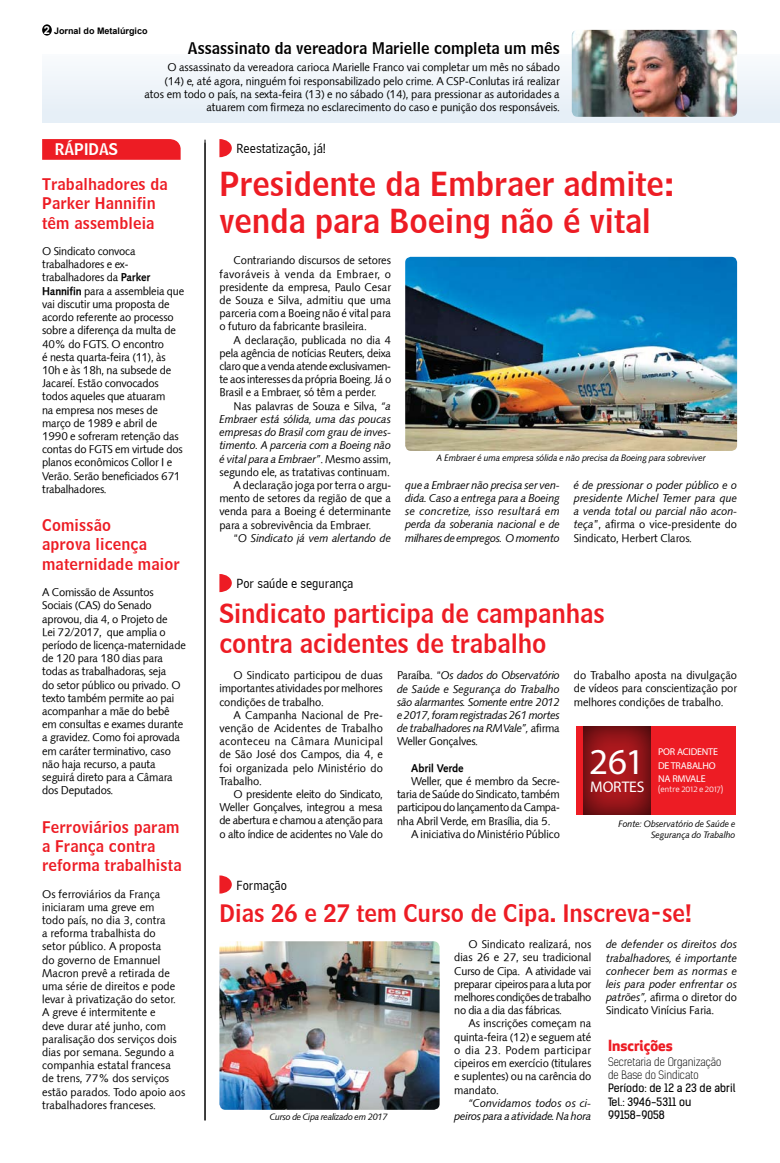
<style>
.page{position:relative;width:780px;height:1163px;background:#fff}
.page>*{position:absolute;margin:0;border:0;box-sizing:border-box;transform-origin:0 0}
.t1{font:36.5px "Myriad Pro";color:#fff}
.t2{font:33px/37px "Bell Centennial BT Name And Number";color:#ed1c24}
.t3{font:26px/30px "Bell Centennial BT Name And Number";color:#ed1c24}
.t4{font:24px "Bell Centennial BT Name And Number";color:#ed1c24}
.t5{font:16px/19.2px "Bell Centennial BT Name And Number";letter-spacing:.01em;color:#ed1c24}
.t6{font:16px "Bell Centennial BT Name And Number";color:#000}
.t7{font:16px "Bell Centennial BT Name And Number";color:#fff}
.t8{font:15.4px "Myriad Pro";letter-spacing:-.01em;color:#fff}
.t9{font:700 15px "Apex New";color:#ed1c24}
.t10{font:14px "Bell Centennial BT Address";color:#000}
.t11{font:11px/13.2px "Symphony";letter-spacing:-.01em;color:#000;text-align:justify}
.t12{font:italic 11px/13.2px "Symphony";color:#000;text-align:justify}
.t13{font:11px/13.2px "Symphony";letter-spacing:.01em;color:#000}
.t14{font:11px/13.2px "Kelson Sans";color:#000}
.t15{font:300 11px/13.2px "Kelson Sans";color:#000}
.t16{font:700 11px "Symphony";color:#000}
.t17{font:9.9px/13.4px "Myriad Pro";letter-spacing:-.02em;color:#fff}
.t18{font:italic 9px/10.8px "Symphony";color:#000;text-align:right}
.t19{font:italic 9px "Symphony";letter-spacing:-.02em;color:#000}
.t20{font:700 9px "Arial";color:#000}
.t21{font:8.5px "Apex New";color:#fff}
.s1{font-size:11px;color:#fff}
.s2{font-weight:700}
.s3{font-style:italic}
.s4{font-style:normal}
</style>
<div class="page">
<div style="left:42px;top:54px;width:738px;height:69px;background:#eef4f9"></div>
<div style="left:576px;top:726px;width:159px;height:88px;background:#ed1c24"></div>
<div style="left:581px;top:725px;width:69px;height:90px;background:#000;opacity:.78"></div>
<hr style="left:205px;top:143px;width:1px;height:977px;background:#000">
<svg style="left:219px;top:875px;width:13px;height:18px"></svg>
<svg style="left:219px;top:139px;width:13px;height:18px"></svg>
<hr style="left:205px;top:140px;width:1px;height:979px;background:#000">
<svg style="left:42px;top:139px;width:139px;height:21px;background:#ed2129"></svg>
<svg style="left:219px;top:574px;width:13px;height:18px"></svg>
<img style="left:219px;top:941px;width:220px;height:168px">
<div style="left:42px;top:24px;width:10px;height:12px;background:#000;border-radius:50%"></div>
<img style="left:571px;top:30px;width:166px;height:87px">
<img style="left:405px;top:257px;width:332px;height:194px">
<p class="t20" style="left:42px;top:24px;width:107px"><span class="s1">22</span> Jornal do Metalúrgico</p>
<h3 class="t6" style="left:188px;top:38px;width:373px">Assassinato da vereadora Marielle completa um mês</h3>
<p class="t11" style="left:144px;top:61px;width:417px;text-align:right">O assassinato da vereadora carioca Marielle Franco vai completar um mês no sábado<br>(14) e, até agora, ninguém foi responsabilizado pelo crime. A CSP-Conlutas irá realizar atos em todo o país, na sexta-feira (13) e no sábado (14), para pressionar as autoridades a atuarem com firmeza no esclarecimento do caso e punição dos responsáveis.</p>
<h3 class="t7" style="left:55px;top:139px;width:65px">RÁPIDAS</h3>
<h3 class="t5" style="left:42px;top:174px;width:127px">Trabalhadores da<br>Parker Hannifin têm assembleia</h3>
<p class="t11" style="left:42px;top:244px;width:143px;text-align:left">O Sindicato convoca trabalhadores e ex&shy;trabalhadores da <span class="s2">Parker<br>Hannifin</span> para a assembleia que vai discutir uma proposta de acordo referente ao processo sobre a diferença da multa de<br>40% do FGTS. O encontro<br>é nesta quarta-feira (11), às<br>10h e às 18h, na subsede de<br>Jacareí. Estão convocados todos aqueles que atuaram<br>na empresa nos meses de março de 1989 e abril de<br>1990 e sofreram retenção das contas do FGTS em virtude dos planos econômicos Collor I e<br>Verão. Serão beneficiados 671 trabalhadores.</p>
<h3 class="t5" style="left:42px;top:515px;width:139px">Comissão<br>aprova licença maternidade maior</h3>
<p class="t11" style="left:42px;top:585px;width:145px;text-align:left">A Comissão de Assuntos<br>Sociais (CAS) do Senado aprovou, dia 4, o Projeto de<br>Lei 72/2017, que amplia o período de licença-maternidade de 120 para 180 dias para todas as trabalhadoras, seja<br>do setor público ou privado. O texto também permite ao pai acompanhar a mãe do bebê em consultas e exames durante a gravidez. Como foi aprovada em caráter terminativo, caso não haja recurso, a pauta seguirá direto para a Câmara dos Deputados.</p>
<h3 class="t5" style="left:42px;top:816px;width:141px">Ferroviários param a França contra reforma trabalhista</h3>
<p class="t13" style="left:42px;top:886px;width:145px">Os ferroviários da França iniciaram uma greve em<br>todo país, no dia 3, contra<br>a reforma trabalhista do<br>setor público. A proposta<br>do governo de Emannuel<br>Macron prevê a retirada de uma série de direitos e pode levar à privatização do setor.<br>A greve é intermitente e<br>deve durar até junho, com paralisação dos serviços dois dias por semana. Segundo a companhia estatal francesa<br>de trens, 77% dos serviços estão parados. Todo apoio aos trabalhadores franceses.</p>
<p class="t10" style="left:236px;top:140px;width:91px">Reestatização, já!</p>
<h2 class="t2" style="left:219px;top:164px;width:457px">Presidente da Embraer admite: venda para Boeing não é vital</h2>
<p class="t11" style="left:219px;top:254px;width:173px;text-indent:14px">Contrariando discursos de setores favoráveis à venda da Embraer, o presidente da empresa, Paulo Cesar de Souza e Silva, admitiu que uma parceria com a Boeing não é vital para o futuro da fabricante brasileira.</p>
<p class="t11" style="left:219px;top:333px;width:173px;text-indent:14px">A declaração, publicada no dia 4 pela agência de notícias Reuters, deixa claro que a venda atende exclusivamen&shy;te aos interesses da própria Boeing. Já o Brasil e a Embraer, só têm a perder.</p>
<p class="t11" style="left:233px;top:399px;width:159px">Nas palavras de Souza e Silva, <span class="s3">“a</span></p>
<p class="t12" style="left:219px;top:412px;width:173px">Embraer está sólida, uma das poucas</p>
<p class="t12" style="left:219px;top:425px;width:173px">empresas do Brasil com grau de inves-</p>
<p class="t12" style="left:219px;top:439px;width:173px">timento. A parceria com a Boeing não</p>
<p class="t12" style="left:219px;top:452px;width:173px">é vital para a Embraer”<span class="s4">. Mesmo assim,</span></p>
<p class="t11" style="left:219px;top:465px;width:172px">segundo ele, as tratativas continuam.</p>
<p class="t11" style="left:233px;top:478px;width:159px">A declaração joga por terra o argu-</p>
<p class="t11" style="left:219px;top:491px;width:173px">mento de setores da região de que a</p>
<p class="t11" style="left:219px;top:505px;width:173px">venda para a Boeing é determinante</p>
<p class="t11" style="left:219px;top:518px;width:153px">para a sobrevivência da Embraer.</p>
<p class="t12" style="left:233px;top:531px;width:159px"><span class="s4">“</span>O Sindicato já vem alertando de</p>
<p class="t18" style="left:436px;top:452px;width:271px">A Embraer é uma empresa sólida e não precisa da Boeing para sobreviver</p>
<p class="t12" style="left:405px;top:478px;width:156px">que a Embraer não precisa ser ven&shy;dida. Caso a entrega para a Boeing se concretize, isso resultará em perda da soberania nacional e de milhares de empregos. O momento</p>
<p class="t12" style="left:574px;top:478px;width:165px">é de pressionar o poder público e o presidente Michel Temer para que a venda total ou parcial não acon&shy;teça<span class="s4">”, afirma o vice-presidente do Sindicato, Herbert Claros.</span></p>
<p class="t10" style="left:236px;top:575px;width:118px">Por saúde e segurança</p>
<h3 class="t3" style="left:219px;top:598px;width:387px">Sindicato participa de campanhas contra acidentes de trabalho</h3>
<p class="t11" style="left:219px;top:668px;width:165px;text-indent:14px">O Sindicato participou de duas importantes atividades por melhores condições de trabalho.</p>
<p class="t11" style="left:219px;top:708px;width:165px;text-indent:14px">A Campanha Nacional de Pre&shy;venção de Acidentes de Trabalho aconteceu na Câmara Municipal de São José dos Campos, dia 4, e foi organizada pelo Ministério do Trabalho.</p>
<p class="t11" style="left:219px;top:787px;width:165px;text-indent:14px">O presidente eleito do Sindicato, Weller Gonçalves, integrou a mesa de abertura e chamou a atenção para o alto índice de acidentes no Vale do</p>
<p class="t12" style="left:397px;top:668px;width:164px"><span class="s4">Paraíba. “</span>Os dados do Observatório de Saúde e Segurança do Trabalho são alarmantes. Somente entre 2012 e 2017, foram registradas 261 mortes de trabalhadores na RMVale”, <span class="s4">afirma Weller Gonçalves.</span></p>
<p class="t16" style="left:411px;top:761px;width:54px">Abril Verde</p>
<p class="t11" style="left:411px;top:774px;width:150px">Weller, que é membro da Secre-</p>
<p class="t11" style="left:397px;top:787px;width:164px">taria de Saúde do Sindicato, também</p>
<p class="t11" style="left:397px;top:800px;width:164px">participou do lançamento da Campa-</p>
<p class="t11" style="left:397px;top:814px;width:155px">nha Abril Verde, em Brasília, dia 5.</p>
<p class="t11" style="left:411px;top:827px;width:150px">A iniciativa do Ministério Público</p>
<p class="t11" style="left:574px;top:668px;width:165px">do Trabalho aposta na divulgação de vídeos para conscientização por melhores condições de trabalho.</p>
<p class="t17" style="left:658px;top:745px;width:61px">POR ACIDENTE<br>DE TRABALHO<br>NA RMVALE</p>
<p class="t21" style="left:658px;top:783px;width:66px">(entre 2012 e 2017)</p>
<h1 class="t1" style="left:589px;top:739px;width:57px">261</h1>
<h3 class="t8" style="left:590px;top:777px;width:56px">MORTES</h3>
<p class="t18" style="left:618px;top:818px;width:118px">Fonte: Observatório de Saúde e<br>Segurança do Trabalho</p>
<p class="t10" style="left:236px;top:876px;width:52px">Formação</p>
<h3 class="t4" style="left:219px;top:897px;width:474px">Dias 26 e 27 tem Curso de Cipa. Inscreva-se!</h3>
<p class="t19" style="left:270px;top:1110px;width:119px">Curso de Cipa realizado em 2017</p>
<p class="t11" style="left:454px;top:937px;width:138px;text-indent:14px">O Sindicato realizará, nos dias 26 e 27, seu tradicional Curso de Cipa. A atividade vai preparar cipeiros para a luta por melhores condições de trabalho no dia a dia das fábricas.</p>
<p class="t11" style="left:454px;top:1016px;width:138px;text-indent:14px">As inscrições começam na quinta-feira (12) e seguem até o dia 23. Podem participar cipeiros em exercício (titulares e suplentes) ou na carência do mandato.</p>
<p class="t12" style="left:454px;top:1096px;width:138px;text-align:right">“Convidamos todos os ci&shy;peiros para a atividade. Na hora</p>
<p class="t12" style="left:606px;top:937px;width:133px">de defender os direitos dos trabalhadores, é importante conhecer bem as normas e leis para poder enfrentar os patrões”, <span class="s4">afirma o diretor do Sindicato Vinícius Faria.</span></p>
<h3 class="t9" style="left:608px;top:1034px;width:66px">Inscrições</h3>
<p class="t15" style="left:608px;top:1055px;width:115px">Secretaria de Organização de Base do Sindicato</p>
<p class="t14" style="left:608px;top:1081px;width:129px">Período: de 12 a 23 de abril<br>Tel.: 3946-5311 ou<br>99158-9058</p>
</div>
